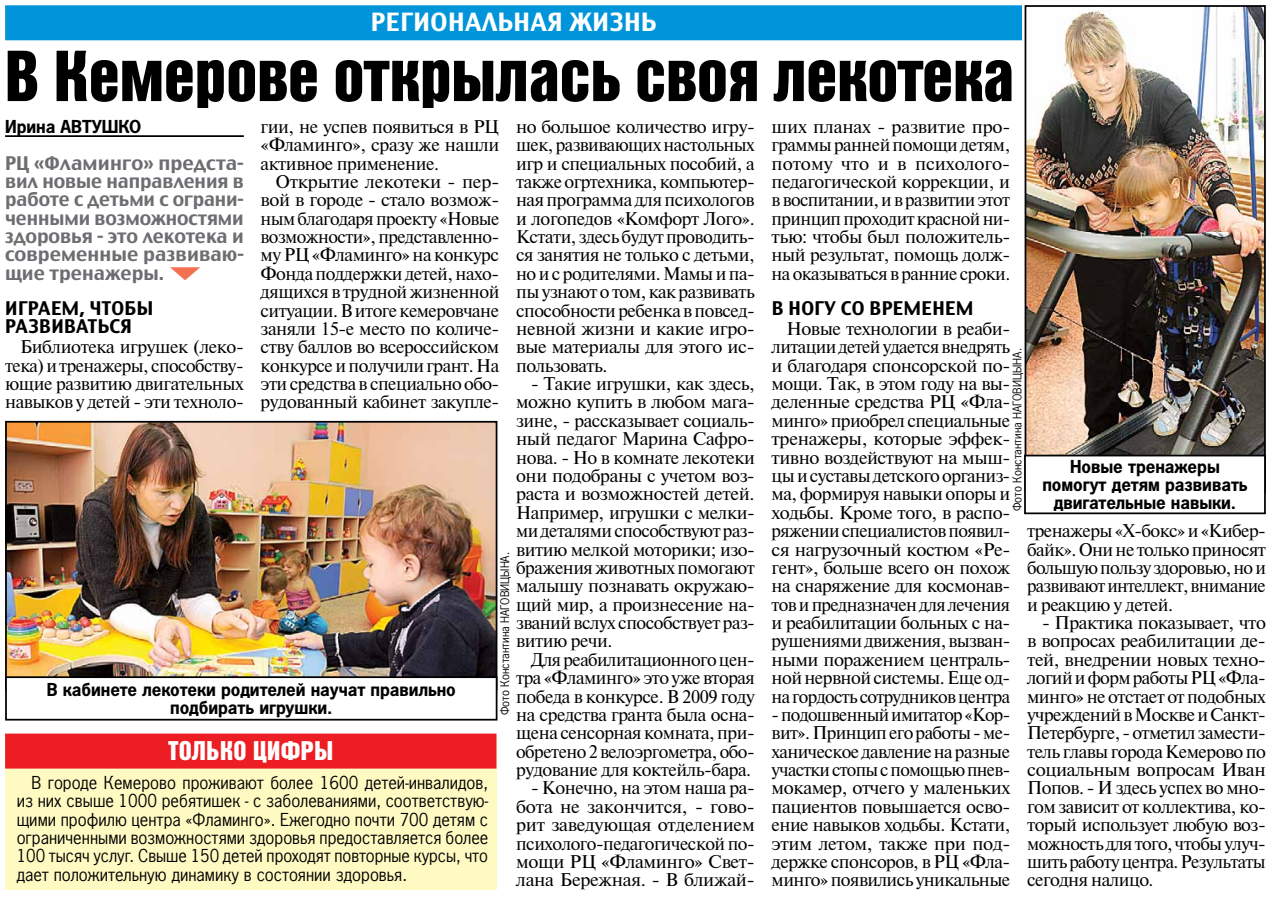
<style>
.page{position:relative;width:1272px;height:897px;background:#fff}
.page>*{position:absolute;margin:0;border:0;box-sizing:border-box;transform-origin:0 0}
.t1{font:70px "Bastion Kontrast";color:#000}
.t2{font:26.25px "Bastion Kontrast";letter-spacing:.02em;color:#fff}
.t3{font:24.5px "Rostislav";letter-spacing:.05em;color:#fff}
.t4{font:18.38px/18.4px "Newton";letter-spacing:-.025em;color:#000;text-align:justify}
.t5{font:18.38px/18.4px "Paper Gothic";color:#000;text-align:justify}
.t6{font:18.38px/18.4px "Rostislav";color:#6d6e71;text-align:justify}
.t7{font:700 18.38px/18.4px "Paper Gothic";color:#000;text-align:center}
.t8{font:18.38px/18.4px "Rostislav";letter-spacing:.02em;color:#000}
.t9{font:12.25px "Paper Gothic";color:#000}
.s1{color:#f37053}
</style>
<div class="page">
<div style="left:5px;top:736px;width:491px;height:154px;background:#fffac2"></div>
<div style="left:5px;top:5px;width:1016px;height:35px;background:#0095da"></div>
<hr style="left:5px;top:135px;width:239px;height:2px;background:#000">
<img style="left:8px;top:424px;width:486px;height:252px">
<div style="left:5px;top:421px;width:492px;height:269px;border:2px solid #000"></div>
<img style="left:1027px;top:8px;width:235px;height:447px">
<div style="left:1024px;top:5px;width:241px;height:488px;border:2px solid #000"></div>
<div style="left:5px;top:733px;width:491px;height:35px;background:#ed1d24"></div>
<div style="left:6px;top:677px;width:490px;height:43px;background:#fff"></div>
<div style="left:5px;top:676px;width:492px;height:44px;border:2px solid #000"></div>
<div style="left:1024px;top:455px;width:240px;height:58px;background:#fff"></div>
<div style="left:1024px;top:455px;width:241px;height:59px;border:2px solid #000"></div>
<h3 class="t3" style="left:371px;top:8px;width:287px">региональная жизнь</h3>
<h1 class="t1" style="left:5px;top:39px;width:1010px">В Кемерове открылась своя лекотека</h1>
<p class="t7" style="left:5px;top:117px;width:138px">Ирина АВТУШКО</p>
<p class="t6" style="left:5px;top:154px;width:240px">РЦ «Фламинго» предста&shy;вил новые направления в работе с детьми с ограни&shy;ченными возможностями здоровья - это лекотека и современные развиваю&shy;щие тренажеры. <span class="s1">▼</span></p>
<p class="t8" style="left:5px;top:299px;width:149px">Играем, чтобы развиваться</p>
<p class="t4" style="left:5px;top:337px;width:240px;text-indent:15px">Библиотека игрушек (леко&shy;тека) и тренажеры, способству&shy;ющие развитию двигательных навыков у детей - эти техноло-</p>
<p class="t4" style="left:516px;top:117px;width:240px">но большое количество игру&shy;шек, развивающих настольных игр и специальных пособий, а также огртехника, компьютер&shy;ная программа для психологов и логопедов «Комфорт Лого».<br>Кстати, здесь будут проводить&shy;ся занятия не только с детьми, но и с родителями. Мамы и па&shy;пы узнают о том, как развивать способности ребенка в повсед&shy;невной жизни и какие игро&shy;вые материалы для этого ис&shy;пользовать.</p>
<p class="t4" style="left:516px;top:374px;width:240px;text-indent:15px">- Такие игрушки, как здесь, можно купить в любом мага&shy;зине, - рассказывает социаль&shy;ный педагог Марина Сафро&shy;нова. - Но в комнате лекотеки они подобраны с учетом воз&shy;раста и возможностей детей.<br>Например, игрушки с мелки&shy;ми деталями способствуют раз&shy;витию мелкой моторики; изо&shy;бражения животных помогают малышу познавать окружаю&shy;щий мир, а произнесение на&shy;званий вслух способствует раз&shy;витию речи.</p>
<p class="t4" style="left:516px;top:650px;width:240px;text-indent:15px">Для реабилитационного цен&shy;тра «Фламинго» это уже вторая победа в конкурсе. В 2009 году на средства гранта была осна&shy;щена сенсорная комната, при&shy;обретено 2 велоэргометра, обо&shy;рудование для коктейль-бара.</p>
<p class="t4" style="left:516px;top:778px;width:240px;text-indent:15px">- Конечно, на этом наша ра&shy;бота не закончится, - гово&shy;рит заведующая отделением психолого-педагогической по&shy;мощи РЦ «Фламинго» Свет&shy;лана Бережная. - В ближай-</p>
<p class="t4" style="left:260px;top:117px;width:240px">гии, не успев появиться в РЦ «Фламинго», сразу же нашли активное применение.</p>
<p class="t4" style="left:260px;top:172px;width:240px;text-indent:15px">Открытие лекотеки - пер&shy;вой в городе - стало возмож&shy;ным благодаря проекту «Новые возможности», представленно&shy;му РЦ «Фламинго» на конкурс Фонда поддержки детей, нахо&shy;дящихся в трудной жизненной ситуации. В итоге кемеровчане заняли 15-е место по количе&shy;ству баллов во всероссийском конкурсе и получили грант. На эти средства в специально обо&shy;рудованный кабинет закупле-</p>
<p class="t4" style="left:771px;top:117px;width:240px">ших планах - развитие про&shy;граммы ранней помощи детям, потому что и в психолого&shy;педагогической коррекции, и в воспитании, и в развитии этот принцип проходит красной ни&shy;тью: чтобы был положитель&shy;ный результат, помощь долж&shy;на оказываться в ранние сроки.</p>
<p class="t8" style="left:771px;top:299px;width:203px">В ногу со временем</p>
<p class="t4" style="left:771px;top:319px;width:240px;text-indent:15px">Новые технологии в реаби&shy;литации детей удается внедрять и благодаря спонсорской по&shy;мощи. Так, в этом году на вы&shy;деленные средства РЦ «Фла&shy;минго» приобрел специальные тренажеры, которые эффек&shy;тивно воздействуют на мыш&shy;цы и суставы детского организ&shy;ма, формируя навыки опоры и ходьбы. Кроме того, в распо&shy;ряжении специалистов появил&shy;ся нагрузочный костюм «Ре&shy;гент», больше всего он похож на снаряжение для космонав&shy;тов и предназначен для лечения и реабилитации больных с на&shy;рушениями движения, вызван&shy;ными поражением централь&shy;ной нервной системы. Еще од&shy;на гордость сотрудников центра</p>
<p class="t4" style="left:771px;top:705px;width:240px">- подошвенный имитатор «Кор&shy;вит». Принцип его работы - ме&shy;ханическое давление на разные участки стопы с помощью пнев&shy;мокамер, отчего у маленьких пациентов повышается осво&shy;ение навыков ходьбы. Кстати, этим летом, также при под&shy;держке спонсоров, в РЦ «Фла&shy;минго» появились уникальные</p>
<p class="t9" style="left:1010px;top:511px;width:165px;rotate:-90deg">Фото Константина НАГОВИЦЫНА.</p>
<p class="t7" style="left:1042px;top:457px;width:207px">Новые тренажеры помогут детям развивать</p>
<p class="t7" style="left:1053px;top:494px;width:184px">двигательные навыки.</p>
<p class="t4" style="left:1027px;top:521px;width:240px">тренажеры «Х-бокс» и «Кибер&shy;байк». Они не только приносят большую пользу здоровью, но и развивают интеллект, внимание и реакцию у детей.</p>
<p class="t4" style="left:1027px;top:613px;width:240px;text-indent:15px">- Практика показывает, что в вопросах реабилитации де&shy;тей, внедрении новых техно&shy;логий и форм работы РЦ «Фла&shy;минго» не отстает от подобных учреждений в Москве и Санкт-Петербурге, - отметил замести&shy;тель главы города Кемерово по социальным вопросам Иван Попов. - И здесь успех во мно&shy;гом зависит от коллектива, ко&shy;торый использует любую воз&shy;можность для того, чтобы улуч&shy;шить работу центра. Результаты сегодня налицо.</p>
<p class="t9" style="left:498px;top:715px;width:165px;rotate:-90deg">Фото Константина НАГОВИЦЫНА.</p>
<p class="t7" style="left:47px;top:680px;width:410px">В кабинете лекотеки родителей научат правильно подбирать игрушки.</p>
<h2 class="t2" style="left:168px;top:737px;width:166px">Только цифры</h2>
<p class="t5" style="left:17px;top:773px;width:473px;text-indent:15px">В городе Кемерово проживают более 1600 детей-инвалидов, из них свыше 1000 ребятишек - с заболеваниями, соответствую&shy;щими профилю центра «Фламинго». Ежегодно почти 700 детям с ограниченными возможностями здоровья предоставляется более 100 тысяч услуг. Свыше 150 детей проходят повторные курсы, что дает положительную динамику в состоянии здоровья.</p>
</div>
